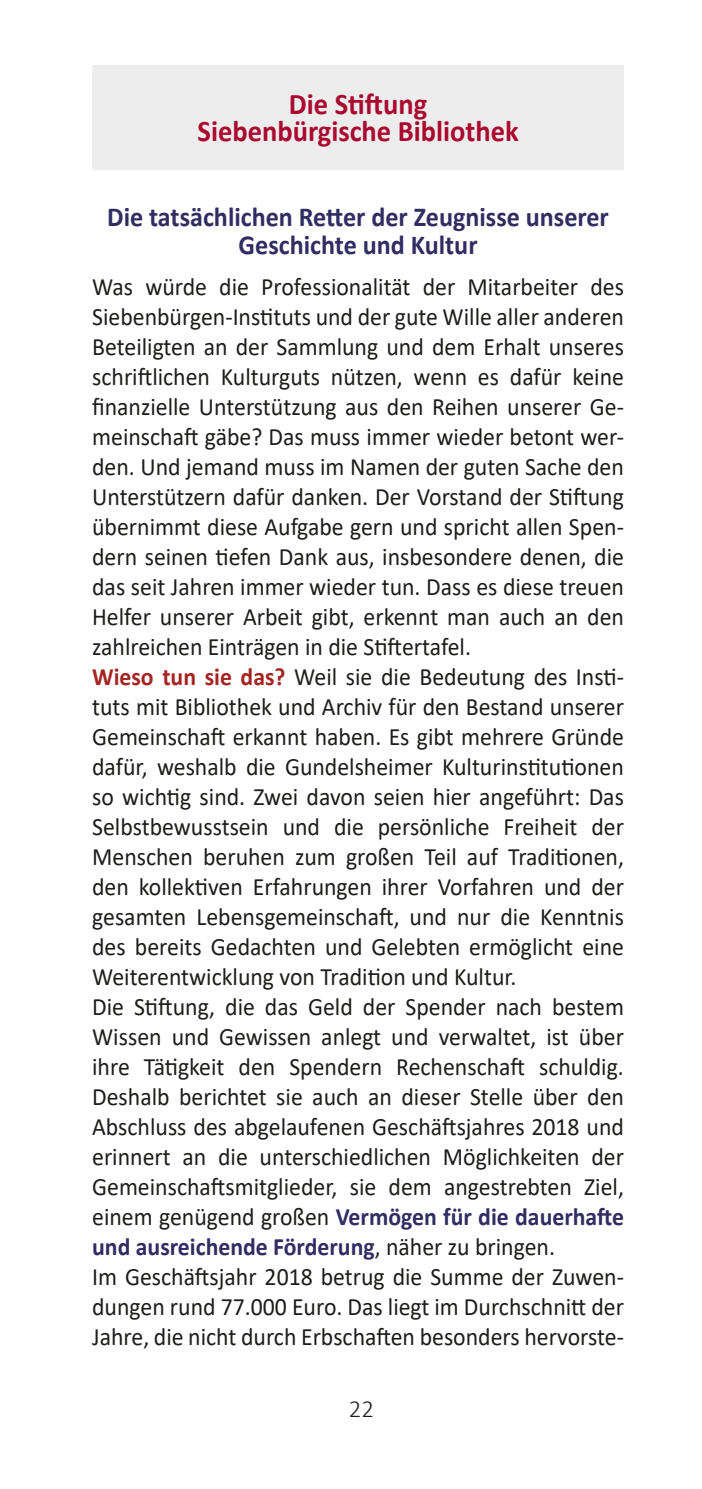
<style>
.page{position:relative;width:702px;height:1489px;background:#fff}
.page>*{position:absolute;margin:0;border:0;box-sizing:border-box;transform-origin:0 0}
.Titel_1a__12_pt_grau{font:700 30px "Calibri";color:#aa0a2f;scale:.95 1}
.Titel_2__11_pt{font:700 27.5px/27.5px "Calibri";color:#312c62;text-align:center;scale:.95 1}
.Text_oh__Einzug{font:25px/30px "Calibri";color:#1d1d1b;text-align:justify;scale:.95 1}
.t1{font:300 25px "Calibri";color:#1d1d1b}
.s1{font-weight:700;color:#a42422}
.s2{font-weight:700;color:#312c62}
</style>
<div class="page">
<div style="left:92px;top:65px;width:532px;height:50px;background:#ededed"></div>
<div style="left:92px;top:93px;width:532px;height:50px;background:#ededed"></div>
<div style="left:92px;top:120px;width:532px;height:50px;background:#ededed"></div>
<p class="Titel_1a__12_pt_grau" style="left:289px;top:83px;width:147px">Die Stiftung</p>
<p class="Titel_1a__12_pt_grau" style="left:197px;top:110px;width:339px">Siebenbürgische Bibliothek</p>
<p class="Titel_2__11_pt" style="left:107px;top:203px;width:529px">Die tatsächlichen Retter der Zeugnisse unserer<br>Geschichte und Kultur</p>
<p class="Text_oh__Einzug" style="left:92px;top:270px;width:561px">Was würde die Professionalität der Mitarbeiter des Siebenbürgen-Instituts und der gute Wille aller anderen Beteiligten an der Sammlung und dem Erhalt unseres schriftlichen Kulturguts nützen, wenn es dafür keine finanzielle Unterstützung aus den Reihen unserer Ge&shy;meinschaft gäbe? Das muss immer wieder betont wer&shy;den. Und jemand muss im Namen der guten Sache den Unterstützern dafür danken. Der Vorstand der Stiftung übernimmt diese Aufgabe gern und spricht allen Spen&shy;dern seinen tiefen Dank aus, insbesondere denen, die das seit Jahren immer wieder tun. Dass es diese treuen Helfer unserer Arbeit gibt, erkennt man auch an den zahlreichen Einträgen in die Stiftertafel.</p>
<p class="Text_oh__Einzug" style="left:92px;top:660px;width:561px"><span class="s1">Wieso tun sie das?</span> Weil sie die Bedeutung des Insti&shy;tuts mit Bibliothek und Archiv für den Bestand unserer Gemeinschaft erkannt haben. Es gibt mehrere Gründe dafür, weshalb die Gundelsheimer Kulturinstitutionen so wichtig sind. Zwei davon seien hier angeführt: Das Selbstbewusstsein und die persönliche Freiheit der Menschen beruhen zum großen Teil auf Traditionen, den kollektiven Erfahrungen ihrer Vorfahren und der gesamten Lebensgemeinschaft, und nur die Kenntnis des bereits Gedachten und Gelebten ermöglicht eine Weiterentwicklung von Tradition und Kultur.</p>
<p class="Text_oh__Einzug" style="left:92px;top:990px;width:561px">Die Stiftung, die das Geld der Spender nach bestem Wissen und Gewissen anlegt und verwaltet, ist über ihre Tätigkeit den Spendern Rechenschaft schuldig.<br>Deshalb berichtet sie auch an dieser Stelle über den Abschluss des abgelaufenen Geschäftsjahres 2018 und erinnert an die unterschiedlichen Möglichkeiten der Gemeinschaftsmitglieder, sie dem angestrebten Ziel, einem genügend großen <span class="s2">Vermögen für die dauerhafte und ausreichende Förderung</span>, näher zu bringen.</p>
<p class="Text_oh__Einzug" style="left:92px;top:1260px;width:561px">Im Geschäftsjahr 2018 betrug die Summe der Zuwen&shy;dungen rund 77.000 Euro. Das liegt im Durchschnitt der Jahre, die nicht durch Erbschaften besonders hervorste-</p>
<p class="t1" style="left:349px;top:1393px;width:27px">22</p>
</div>
